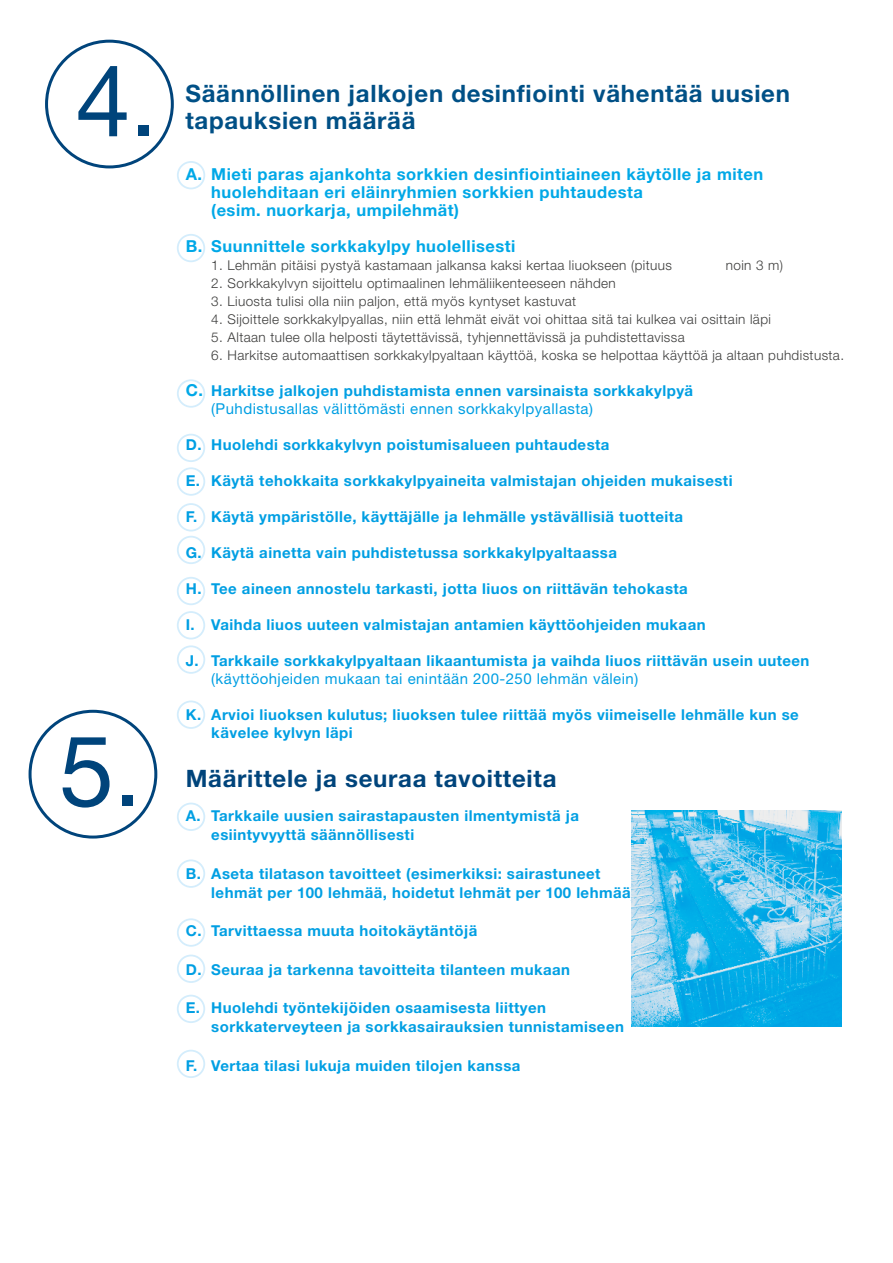
<style>
.page{position:relative;width:893px;height:1263px;background:#fff}
.page>*{position:absolute;margin:0;border:0;box-sizing:border-box;transform-origin:0 0}
.t1{font:99px "Helvetica Neue LT Std";color:#00447b}
.t2{font:700 24px/27px "Helvetica Neue LT Std";letter-spacing:.03em;color:#005086}
.t3{font:700 24px "Helvetica Neue LT Std";letter-spacing:.03em;color:#00447b}
.t4{font:700 16.5px/18px "Helvetica Neue LT Std";letter-spacing:.03em;color:#00a8e7}
.t5{font:700 15px/19.2px "Helvetica Neue LT Std";letter-spacing:.03em;color:#009fe3}
.t6{font:15px "Helvetica Neue LT Std";letter-spacing:.03em;color:#009fe3}
.t7{font:300 13.5px "Helvetica Neue LT Std";letter-spacing:.03em;color:#3c3c3b}
.s1{font-size:16.5px;color:#00a8e7}
.s2{font-weight:400}
</style>
<div class="page">
<img style="left:632px;top:810px;width:210px;height:216px">
<div style="left:177px;top:161px;width:28px;height:28px;border:2px solid #d4edfc;border-radius:50%"></div>
<div style="left:177px;top:234px;width:28px;height:28px;border:2px solid #d4edfc;border-radius:50%"></div>
<div style="left:177px;top:379px;width:28px;height:29px;border:2px solid #d4edfc;border-radius:50%"></div>
<div style="left:177px;top:700px;width:28px;height:29px;border:2px solid #d4edfc;border-radius:50%"></div>
<div style="left:177px;top:434px;width:28px;height:28px;border:2px solid #d4edfc;border-radius:50%"></div>
<div style="left:177px;top:467px;width:28px;height:29px;border:2px solid #d4edfc;border-radius:50%"></div>
<div style="left:177px;top:503px;width:28px;height:28px;border:2px solid #d4edfc;border-radius:50%"></div>
<div style="left:177px;top:536px;width:28px;height:28px;border:2px solid #d4edfc;border-radius:50%"></div>
<div style="left:177px;top:577px;width:28px;height:28px;border:2px solid #d4edfc;border-radius:50%"></div>
<div style="left:177px;top:611px;width:28px;height:28px;border:2px solid #d4edfc;border-radius:50%"></div>
<div style="left:177px;top:645px;width:28px;height:29px;border:2px solid #d4edfc;border-radius:50%"></div>
<div style="left:177px;top:803px;width:28px;height:28px;border:2px solid #d4edfc;border-radius:50%"></div>
<div style="left:177px;top:859px;width:28px;height:29px;border:2px solid #d4edfc;border-radius:50%"></div>
<div style="left:177px;top:918px;width:28px;height:29px;border:2px solid #d4edfc;border-radius:50%"></div>
<div style="left:177px;top:954px;width:28px;height:29px;border:2px solid #d4edfc;border-radius:50%"></div>
<div style="left:177px;top:995px;width:28px;height:28px;border:2px solid #d4edfc;border-radius:50%"></div>
<div style="left:177px;top:1050px;width:28px;height:28px;border:2px solid #d4edfc;border-radius:50%"></div>
<div style="left:45px;top:40px;width:129px;height:128px;border:3px solid #00447b;border-radius:50%"></div>
<div style="left:29px;top:710px;width:128px;height:128px;border:3px solid #00447b;border-radius:50%"></div>
<h1 class="t1" style="left:76px;top:42px;width:84px">4.</h1>
<h1 class="t1" style="left:59px;top:712px;width:84px">5.</h1>
<h2 class="t2" style="left:185px;top:80px;width:606px">Säännöllinen jalkojen desinfiointi vähentää uusien tapauksien määrää</h2>
<p class="t4" style="left:211px;top:165px;width:553px;text-indent:-26px">A. Mieti paras ajankohta sorkkien desinfiointiaineen käytölle ja miten huolehditaan eri eläinryhmien sorkkien puhtaudesta<br>(esim. nuorkarja, umpilehmät)</p>
<p class="t4" style="left:186px;top:237px;width:331px">B. Suunnittele sorkkakylpy huolellisesti</p>
<p class="t7" style="left:211px;top:257px;width:462px">1. Lehmän pitäisi pystyä kastamaan jalkansa kaksi kertaa liuokseen (pituus</p>
<p class="t7" style="left:726px;top:257px;width:59px">noin 3 m)</p>
<p class="t7" style="left:211px;top:275px;width:406px">2. Sorkkakylvyn sijoittelu optimaalinen lehmäliikenteeseen nähden</p>
<p class="t7" style="left:211px;top:293px;width:366px">3. Liuosta tulisi olla niin paljon, että myös kyntyset kastuvat</p>
<p class="t7" style="left:211px;top:311px;width:561px">4. Sijoittele sorkkakylpyallas, niin että lehmät eivät voi ohittaa sitä tai kulkea vai osittain läpi</p>
<p class="t7" style="left:211px;top:329px;width:475px">5. Altaan tulee olla helposti täytettävissä, tyhjennettävissä ja puhdistettavissa</p>
<p class="t7" style="left:211px;top:347px;width:634px">6. Harkitse automaattisen sorkkakylpyaltaan käyttöä, koska se helpottaa käyttöä ja altaan puhdistusta.</p>
<p class="t5" style="left:211px;top:382px;width:483px;line-height:18px;text-indent:-26px"><span class="s1">C.</span> Harkitse jalkojen puhdistamista ennen varsinaista sorkkakylpyä <span class="s2">(Puhdistusallas välittömästi ennen sorkkakylpyallasta)</span></p>
<p class="t5" style="left:186px;top:435px;width:425px">D. Huolehdi sorkkakylvyn poistumisalueen puhtaudesta</p>
<p class="t5" style="left:186px;top:471px;width:548px">E. Käytä tehokkaita sorkkakylpyaineita valmistajan ohjeiden mukaisesti</p>
<p class="t5" style="left:186px;top:507px;width:499px">F. Käytä ympäristölle, käyttäjälle ja lehmälle ystävällisiä tuotteita</p>
<p class="t5" style="left:186px;top:543px;width:433px">G. Käytä ainetta vain puhdistetussa sorkkakylpyaltaassa</p>
<p class="t5" style="left:186px;top:579px;width:504px">H. Tee aineen annostelu tarkasti, jotta liuos on riittävän tehokasta</p>
<p class="t5" style="left:186px;top:615px;width:521px">I. Vaihda liuos uuteen valmistajan antamien käyttöohjeiden mukaan</p>
<p class="t5" style="left:186px;top:651px;width:625px">J. Tarkkaile sorkkakylpyaltaan likaantumista ja vaihda liuos riittävän usein uuteen</p>
<p class="t6" style="left:211px;top:670px;width:428px">(käyttöohjeiden mukaan tai enintään 200-250 lehmän välein)</p>
<p class="t5" style="left:211px;top:706px;width:589px;line-height:18px;text-indent:-26px">K. Arvioi liuoksen kulutus; liuoksen tulee riittää myös viimeiselle lehmälle kun se kävelee kylvyn läpi</p>
<h2 class="t3" style="left:186px;top:763px;width:372px">Määrittele ja seuraa tavoitteita</h2>
<p class="t5" style="left:211px;top:806px;width:369px;text-indent:-26px">A. Tarkkaile uusien sairastapausten ilmentymistä ja esiintyvyyttä säännöllisesti</p>
<p class="t5" style="left:211px;top:863px;width:426px;text-indent:-26px">B. Aseta tilatason tavoitteet (esimerkiksi: sairastuneet lehmät per 100 lehmää, hoidetut lehmät per 100 lehmää)</p>
<p class="t5" style="left:186px;top:921px;width:293px">C. Tarvittaessa muuta hoitokäytäntöjä</p>
<p class="t5" style="left:186px;top:959px;width:386px">D. Seuraa ja tarkenna tavoitteita tilanteen mukaan</p>
<p class="t5" style="left:211px;top:998px;width:414px;text-indent:-26px">E. Huolehdi työntekijöiden osaamisesta liittyen sorkkaterveyteen ja sorkkasairauksien tunnistamiseen</p>
<p class="t5" style="left:186px;top:1055px;width:336px">F. Vertaa tilasi lukuja muiden tilojen kanssa</p>
</div>
